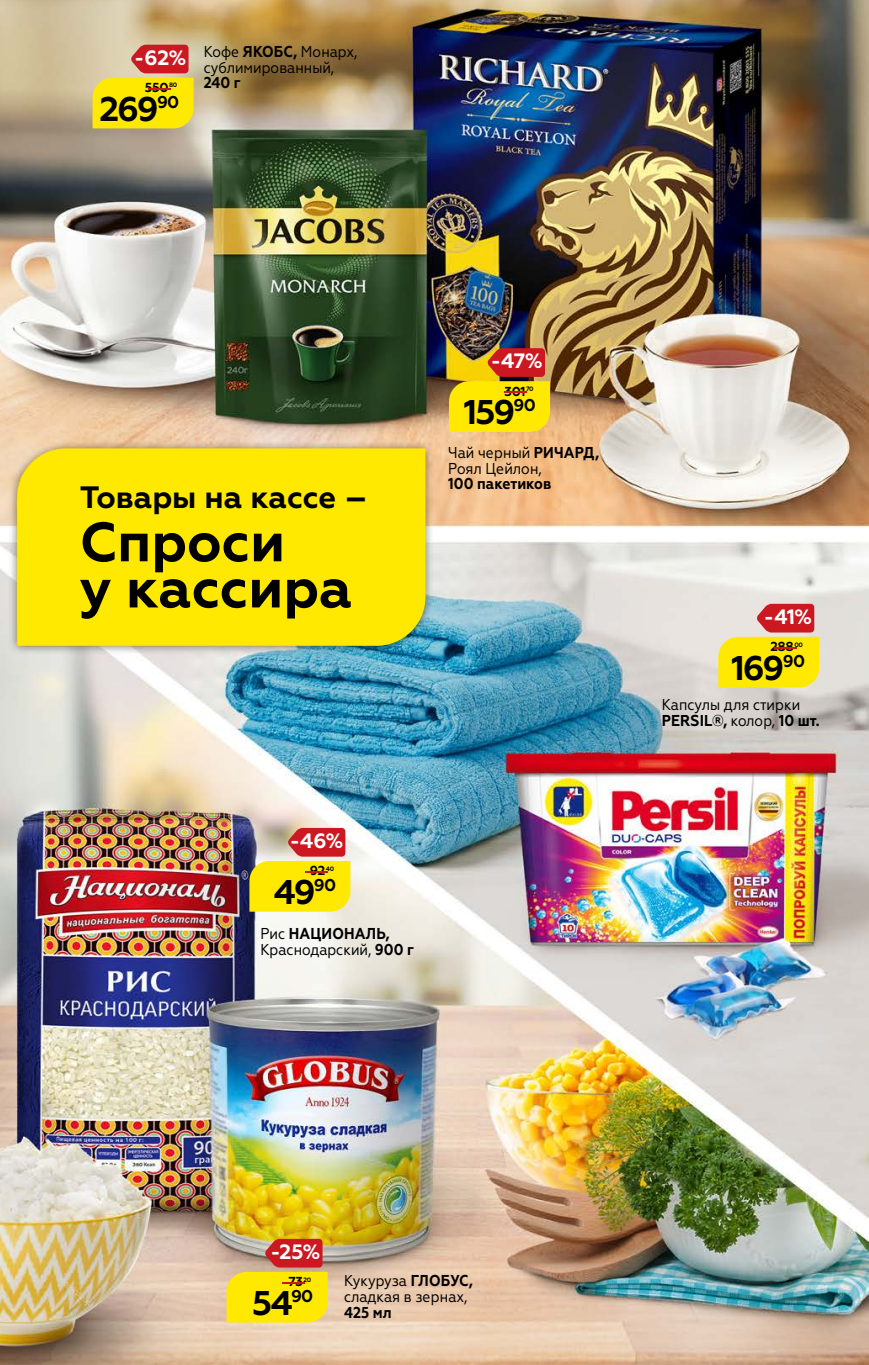
<style>
.page{position:relative;width:869px;height:1365px;background:#fff}
.page>*{position:absolute;margin:0;border:0;box-sizing:border-box;transform-origin:0 0}
.t1{font:700 55.3px/46.2px "Geometria";color:#000}
.t2{font:700 34.3px "Geometria";letter-spacing:-.06em;color:#000}
.t3{font:700 30.8px "Geometria";color:#000}
.t4{font:700 20.82px "Geometria";color:#fff}
.t5{font:15.75px/15.8px "Geometria Narrow";color:#000}
.t6{font:700 12.95px "Geometria";letter-spacing:-.03em;color:#000}
.t7{font:700 6.3px "Geometria";letter-spacing:-.03em;color:#000}
.s1{font-size:12.95px;color:#cb1821}
.s2{font-weight:700}
</style>
<div class="page">
<img style="left:0;top:0;width:868px;height:1364px">
<svg style="left:226px;top:1238px;width:101px;height:84px;background:#e6b52a"></svg>
<svg style="left:249px;top:827px;width:101px;height:84px;background:#e7b933"></svg>
<svg style="left:92px;top:45px;width:101px;height:83px;background:#edbd2f"></svg>
<svg style="left:449px;top:348px;width:100px;height:84px;background:#e6b20d"></svg>
<svg style="left:718px;top:603px;width:101px;height:84px;background:#f0c23c"></svg>
<div style="left:18px;top:448px;width:407px;height:197px;background:#ffe900"></div>
<p class="t4" style="left:134px;top:45px;width:54px">-62%</p>
<p class="t7" style="left:141px;top:81px;width:37px"><span class="s1">-</span>80</p>
<p class="t6" style="left:145px;top:80px;width:25px">550</p>
<p class="t2" style="left:99px;top:88px;width:81px">269<sup>90</sup></p>
<p class="t5" style="left:203px;top:44px;width:155px">Кофе <span class="s2">ЯКОБС,</span> Монарх, сублимированный,<br><span class="s2">240 г</span></p>
<p class="t3" style="left:80px;top:478px;width:289px">Товары на кассе –</p>
<p class="t1" style="left:80px;top:519px;width:274px">Cпроси<br>у кассира</p>
<p class="t4" style="left:490px;top:349px;width:54px">-47%</p>
<p class="t7" style="left:497px;top:385px;width:37px"><span class="s1">-</span>70</p>
<p class="t6" style="left:504px;top:383px;width:22px">301</p>
<p class="t2" style="left:463px;top:391px;width:74px">159<sup>90</sup></p>
<p class="t5" style="left:448px;top:444px;width:152px">Чай черный <span class="s2">РИЧАРД,<br></span>Роял Цейлон,<br><span class="s2">100 пакетиков</span></p>
<p class="t4" style="left:289px;top:828px;width:55px">-46%</p>
<p class="t7" style="left:298px;top:864px;width:37px"><span class="s1">-</span>40</p>
<p class="t6" style="left:310px;top:863px;width:17px">92</p>
<p class="t2" style="left:274px;top:871px;width:64px">49<sup>90</sup></p>
<p class="t5" style="left:260px;top:925px;width:155px">Рис <span class="s2">НАЦИОНАЛЬ,<br></span>Краснодарский, <span class="s2">900 г</span></p>
<p class="t4" style="left:763px;top:604px;width:50px">-41%</p>
<p class="t7" style="left:766px;top:640px;width:37px"><span class="s1">-</span>00</p>
<p class="t6" style="left:770px;top:639px;width:25px">288</p>
<p class="t2" style="left:731px;top:647px;width:75px">169<sup>90</sup></p>
<p class="t5" style="left:661px;top:697px;width:159px">Капсулы для стирки<br><span class="s2">PERSIL®,</span> колор, <span class="s2">10 шт.</span></p>
<p class="t4" style="left:270px;top:1239px;width:52px">-25%</p>
<p class="t7" style="left:275px;top:1275px;width:37px"><span class="s1">-</span>20</p>
<p class="t6" style="left:288px;top:1273px;width:16px">73</p>
<p class="t2" style="left:252px;top:1282px;width:63px">54<sup>90</sup></p>
<p class="t5" style="left:344px;top:1272px;width:130px">Кукуруза <span class="s2">ГЛОБУС, </span>сладкая в зернах,<br><span class="s2">425 мл</span></p>
</div>
